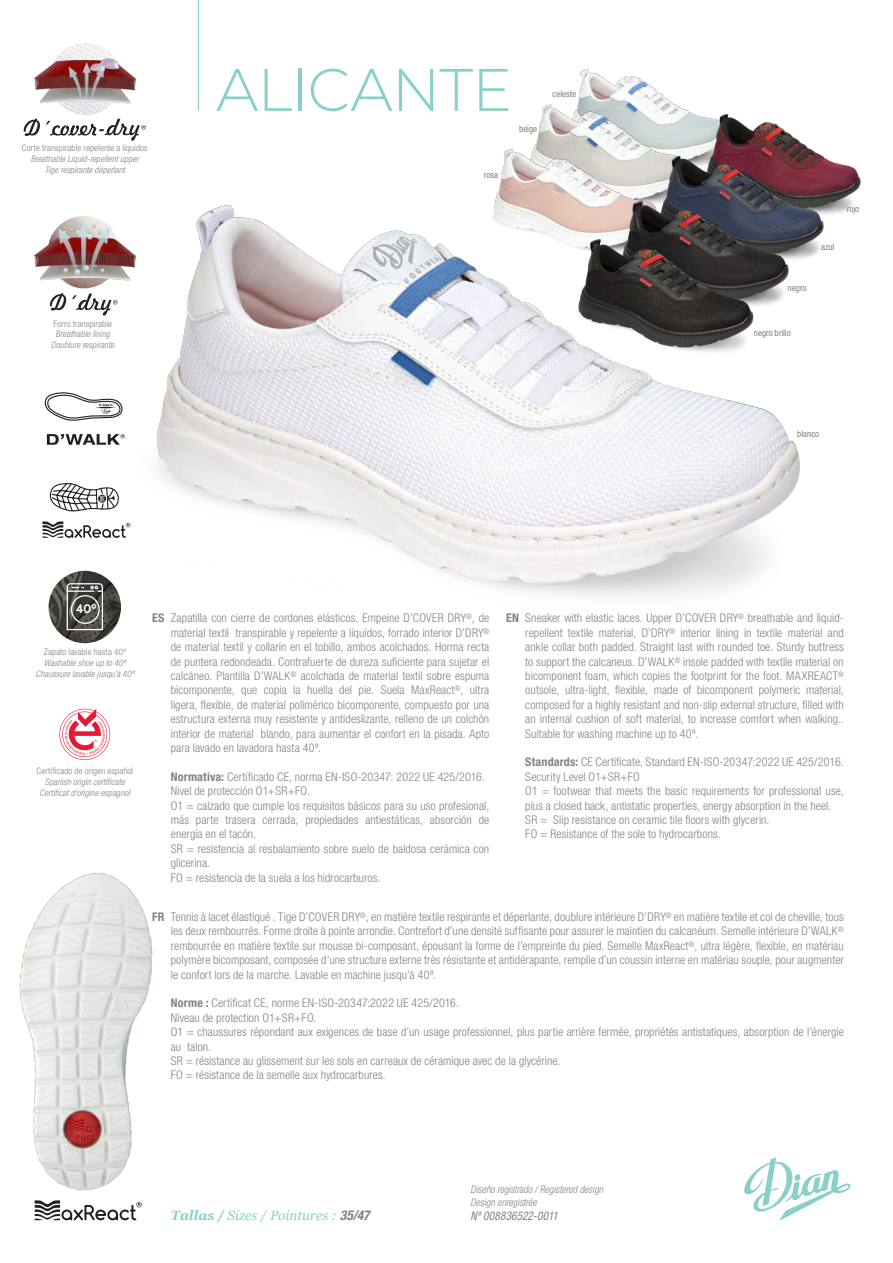
<style>
.page{position:relative;width:893px;height:1263px;background:#fff}
.page>*{position:absolute;margin:0;border:0;box-sizing:border-box;transform-origin:0 0}
.H1_Main1{font:300 60px "Montserrat";letter-spacing:-.02em;color:#89d0c8}
.t1{font:italic 13.5px "Georgia";color:#89d0c8}
.t2{font:300 condensed 12px/14.4px "Helvetica Neue LT Std";letter-spacing:.01em;color:#808285;text-align:justify}
.t3{font:italic condensed 12px "Helvetica Neue LT Std";letter-spacing:.015em;color:#808285;scale:.94 1}
.t4{font:700 condensed 12px "Helvetica Neue LT Std";color:#808285}
.t5{font:700 11.25px "Galaxie Polaris";color:#fff}
.t6{font:italic 300 condensed 10.5px "Helvetica Neue LT Std";letter-spacing:.01em;color:#808285;scale:.94 1}
.t7{font:italic 300 condensed 9px "Helvetica Neue LT Std";letter-spacing:.01em;color:#808285}
.t8{font:300 condensed 9px "Helvetica Neue LT Std";letter-spacing:.02em;color:#808285}
.t9{font:condensed 9px "Helvetica Neue LT Std";letter-spacing:-.005em;color:#808285}
.s1{font-weight:700}
.s2{font-family:"Helvetica Neue LT Std";font-weight:700;font-stretch:condensed;color:#808285}
</style>
<div class="page">
<img style="left:580px;top:69px;width:62px;height:11px">
<img style="left:579px;top:80px;width:84px;height:15px">
<img style="left:35px;top:95px;width:826px;height:549px">
<img style="left:49px;top:571px;width:72px;height:72px;border-radius:36px">
<svg style="left:67px;top:583px;width:36px;height:47px;background:#6d6b67"></svg>
<svg style="left:59px;top:709px;width:51px;height:51px"></svg>
<svg style="left:50px;top:293px;width:16px;height:17px"></svg>
<svg style="left:72px;top:293px;width:46px;height:22px"></svg>
<img style="left:33px;top:220px;width:108px;height:69px">
<img style="left:50px;top:43px;width:72px;height:72px;border-radius:36px">
<img style="left:34px;top:52px;width:107px;height:57px">
<svg style="left:24px;top:119px;width:16px;height:17px"></svg>
<svg style="left:46px;top:119px;width:100px;height:22px"></svg>
<svg style="left:44px;top:392px;width:81px;height:30px"></svg>
<svg style="left:47px;top:434px;width:78px;height:11px"></svg>
<svg style="left:49px;top:482px;width:70px;height:30px"></svg>
<svg style="left:42px;top:521px;width:88px;height:17px"></svg>
<hr style="left:198px;top:0;width:1px;height:111px;background:#89d0c8">
<img style="left:19px;top:872px;width:134px;height:349px">
<svg style="left:34px;top:1200px;width:108px;height:20px"></svg>
<svg style="left:744px;top:1157px;width:107px;height:63px"></svg>
<p class="t8" style="left:22px;top:143px;width:127px">Corte transpirable repelente a líquidos</p>
<p class="t7" style="left:31px;top:154px;width:110px">Breathable Liquid-repellent upper</p>
<p class="t7" style="left:45px;top:165px;width:82px">Tige respirante déperlant</p>
<p class="t8" style="left:53px;top:318px;width:60px">Forro transpirable</p>
<p class="t7" style="left:56px;top:329px;width:56px">Breathable lining</p>
<p class="t7" style="left:51px;top:340px;width:65px">Doublure respirante</p>
<p class="H1_Main1" style="left:216px;top:49px;width:298px">ALICANTE</p>
<p class="t9" style="left:519px;top:124px;width:19px">beige</p>
<p class="t9" style="left:484px;top:170px;width:16px">rosa</p>
<p class="t9" style="left:553px;top:88px;width:25px">celeste</p>
<p class="t9" style="left:787px;top:283px;width:20px">negro</p>
<p class="t9" style="left:754px;top:328px;width:38px">negro brillo</p>
<p class="t9" style="left:821px;top:242px;width:15px">azul</p>
<p class="t9" style="left:847px;top:204px;width:14px">rojo</p>
<p class="t9" style="left:797px;top:429px;width:23px">blanco</p>
<p class="t5" style="left:76px;top:601px;width:22px">40º</p>
<p class="t8" style="left:44px;top:647px;width:84px">Zapato lavable hasta 40º</p>
<p class="t7" style="left:44px;top:658px;width:83px">Washable shoe up to 40º</p>
<p class="t7" style="left:36px;top:669px;width:100px">Chaussure lavable jusqu’à 40º</p>
<p class="t8" style="left:36px;top:766px;width:98px">Certificado de origen español</p>
<p class="t7" style="left:45px;top:776px;width:82px">Spanish origin certificate</p>
<p class="t7" style="left:40px;top:787px;width:92px">Certificat d’origine espagnol</p>
<p class="t2" style="left:171px;top:611px;width:320px">Zapatilla con cierre de cordones elásticos. Empeine D’COVER DRY<sup>®</sup>, de</p>
<p class="t4" style="left:506px;top:611px;width:14px">EN</p>
<p class="t2" style="left:171px;top:625px;width:320px">material textil transpirable y repelente a líquidos, forrado interior D’DRY<sup>® </sup>de material textil y collarín en el tobillo, ambos acolchados. Horma recta de puntera redondeada. Contrafuerte de dureza suficiente para sujetar el calcáneo. Plantilla D’WALK<sup>®</sup> acolchada de material textil sobre espuma bicomponente, que copia la huella del pie. Suela MaxReact<sup>®</sup>, ultra ligera, flexible, de material polimérico bicomponente, compuesto por una estructura externa muy resistente y antideslizante, relleno de un colchón interior de material blando, para aumentar el confort en la pisada. Apto para lavado en lavadora hasta 40º.</p>
<p class="t2" style="left:171px;top:769px;width:316px"><span class="s1">Normativa:</span> Certificado CE, norma EN-ISO-20347: 2022 UE 425/2016.</p>
<p class="t2" style="left:171px;top:784px;width:141px">Nivel de protección O1+SR+FO.</p>
<p class="t2" style="left:171px;top:798px;width:320px">O1 = calzado que cumple los requisitos básicos para su uso profesional, más parte trasera cerrada, propiedades antiestáticas, absorción de energía en el tacón.</p>
<p class="t2" style="left:171px;top:841px;width:320px">SR = resistencia al resbalamiento sobre suelo de baldosa cerámica con glicerina.</p>
<p class="t2" style="left:171px;top:870px;width:211px">FO = resistencia de la suela a los hidrocarburos.</p>
<p class="t2" style="left:171px;top:909px;width:674px">Tennis à lacet élastiqué . Tige D’COVER DRY<sup>®</sup>, en matière textile respirante et déperlante, doublure intérieure D’DRY<sup>®</sup> en matière textile et col de cheville, tous les deux rembourrés. Forme droite à pointe arrondie. Contrefort d’une densité suffisante pour assurer le maintien du calcanéum. Semelle intérieure D’WALK<sup>® </sup>rembourrée en matière textile sur mousse bi-composant, épousant la forme de l’empreinte du pied. Semelle MaxReact<sup>®</sup>, ultra légère, flexible, en matériau polymère bicomposant, composée d’une structure externe très résistante et antidérapante, remplie d’un coussin interne en matériau souple, pour augmenter le confort lors de la marche. Lavable en machine jusqu’à 40º.</p>
<p class="t2" style="left:171px;top:996px;width:290px"><span class="s1">Norme :</span> Certificat CE, norme EN-ISO-20347:2022 UE 425/2016.</p>
<p class="t2" style="left:171px;top:1010px;width:147px">Niveau de protection O1+SR+FO.</p>
<p class="t2" style="left:171px;top:1025px;width:674px">O1 = chaussures répondant aux exigences de base d’un usage professionnel, plus partie arrière fermée, propriétés antistatiques, absorption de l’énergie au talon.</p>
<p class="t2" style="left:171px;top:1053px;width:391px">SR = résistance au glissement sur les sols en carreaux de céramique avec de la glycérine.</p>
<p class="t2" style="left:171px;top:1068px;width:216px">FO = résistance de la semelle aux hydrocarbures.</p>
<p class="t4" style="left:152px;top:611px;width:14px">ES</p>
<p class="t2" style="left:525px;top:611px;width:320px">Sneaker with elastic laces. Upper D’COVER DRY<sup>®</sup> breathable and liquid&shy;repellent textile material, D’DRY<sup>®</sup> interior lining in textile material and ankle collar both padded. Straight last with rounded toe. Sturdy buttress to support the calcaneus. D’WALK<sup>®</sup> insole padded with textile material on bicomponent foam, which copies the footprint for the foot. MAXREACT<sup>® </sup>outsole, ultra-light, flexible, made of bicomponent polymeric material, composed for a highly resistant and non-slip external structure, filled with an internal cushion of soft material, to increase comfort when walking..<br>Suitable for washing machine up to 40º.</p>
<p class="t2" style="left:525px;top:755px;width:320px"><span class="s1">Standards:</span> CE Certificate, Standard EN-ISO-20347:2022 UE 425/2016.</p>
<p class="t2" style="left:525px;top:769px;width:116px">Security Level O1+SR+FO</p>
<p class="t2" style="left:525px;top:784px;width:320px">O1 = footwear that meets the basic requirements for professional use, plus a closed back, antistatic properties, energy absorption in the heel.</p>
<p class="t2" style="left:525px;top:812px;width:246px">SR = Slip resistance on ceramic tile floors with glycerin.</p>
<p class="t2" style="left:525px;top:827px;width:197px">FO = Resistance of the sole to hydrocarbons.</p>
<p class="t4" style="left:152px;top:909px;width:14px">FR</p>
<p class="t1" style="left:171px;top:1208px;width:200px"><span class="s1">Tallas /</span> Sizes / Pointures : <span class="s2">35/47</span></p>
<p class="t6" style="left:470px;top:1183px;width:143px">Diseño registrado / Registered design</p>
<p class="t6" style="left:470px;top:1196px;width:72px">Design enregistrée</p>
<p class="t3" style="left:470px;top:1209px;width:95px">Nº 008836522-0011</p>
</div>
